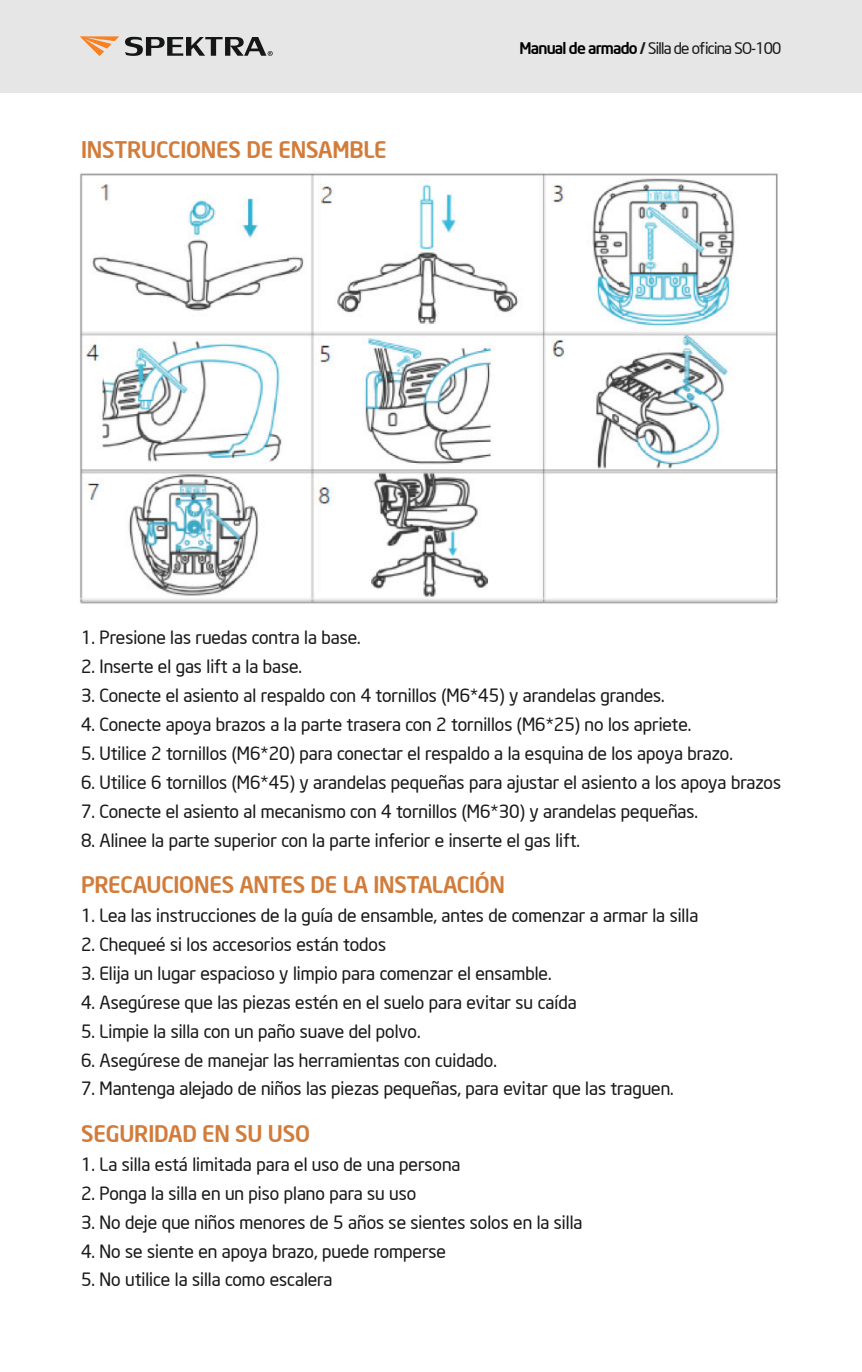
<style>
.page{position:relative;width:862px;height:1372px;background:#fff}
.page>*{position:absolute;margin:0;border:0;box-sizing:border-box;transform-origin:0 0}
.TXT-BASIC{font:500 22.5px "Neo Sans Intel";letter-spacing:-.01em;color:#d27c3b}
.TXT-BASIC-2{font:18px "Neo Sans Intel";color:#1a1a1a}
.t1{font:15.75px "Neo Sans Intel";letter-spacing:-.05em;color:#1a1a1a}
.s1{font-weight:500;color:#000}
.s2{font-weight:500}
</style>
<div class="page">
<div style="left:0;top:0;width:861px;height:92px;background:#e6e6e6"></div>
<svg style="left:80px;top:36px;width:39px;height:20px"></svg>
<svg style="left:125px;top:37px;width:147px;height:19px"></svg>
<img style="left:80px;top:173px;width:698px;height:431px">
<p class="TXT-BASIC" style="left:81px;top:135px;width:307px">INSTRUCCIONES DE ENSAMBLE</p>
<p class="t1" style="left:519px;top:38px;width:263px"><span class="s1">Manual de armado</span> <span class="s2">/</span> Silla de oficina SO-100</p>
<p class="TXT-BASIC-2" style="left:81px;top:626px;width:281px">1. Presione las ruedas contra la base.</p>
<p class="TXT-BASIC-2" style="left:81px;top:655px;width:222px">2. Inserte el gas lift a la base.</p>
<p class="TXT-BASIC-2" style="left:81px;top:684px;width:585px">3. Conecte el asiento al respaldo con 4 tornillos (M6*45) y arandelas grandes.</p>
<p class="TXT-BASIC-2" style="left:81px;top:713px;width:611px">4. Conecte apoya brazos a la parte trasera con 2 tornillos (M6*25) no los apriete.</p>
<p class="TXT-BASIC-2" style="left:81px;top:742px;width:653px">5. Utilice 2 tornillos (M6*20) para conectar el respaldo a la esquina de los apoya brazo.</p>
<p class="TXT-BASIC-2" style="left:81px;top:771px;width:701px">6. Utilice 6 tornillos (M6*45) y arandelas pequeñas para ajustar el asiento a los apoya brazos</p>
<p class="TXT-BASIC-2" style="left:81px;top:800px;width:618px">7. Conecte el asiento al mecanismo con 4 tornillos (M6*30) y arandelas pequeñas.</p>
<p class="TXT-BASIC-2" style="left:81px;top:829px;width:500px">8. Alinee la parte superior con la parte inferior e inserte el gas lift.</p>
<p class="TXT-BASIC" style="left:81px;top:870px;width:425px">PRECAUCIONES ANTES DE LA INSTALACIÓN</p>
<p class="TXT-BASIC-2" style="left:81px;top:904px;width:618px">1. Lea las instrucciones de la guía de ensamble, antes de comenzar a armar la silla</p>
<p class="TXT-BASIC-2" style="left:81px;top:933px;width:306px">2. Chequeé si los accesorios están todos</p>
<p class="TXT-BASIC-2" style="left:81px;top:962px;width:471px">3. Elija un lugar espacioso y limpio para comenzar el ensamble.</p>
<p class="TXT-BASIC-2" style="left:81px;top:991px;width:497px">4. Asegúrese que las piezas estén en el suelo para evitar su caída</p>
<p class="TXT-BASIC-2" style="left:81px;top:1019px;width:340px">5. Limpie la silla con un paño suave del polvo.</p>
<p class="TXT-BASIC-2" style="left:81px;top:1048px;width:417px">6. Asegúrese de manejar las herramientas con cuidado.</p>
<p class="TXT-BASIC-2" style="left:81px;top:1077px;width:593px">7. Mantenga alejado de niños las piezas pequeñas, para evitar que las traguen.</p>
<p class="TXT-BASIC" style="left:81px;top:1119px;width:230px">SEGURIDAD EN SU USO</p>
<p class="TXT-BASIC-2" style="left:81px;top:1153px;width:381px">1. La silla está limitada para el uso de una persona</p>
<p class="TXT-BASIC-2" style="left:81px;top:1182px;width:336px">2. Ponga la silla en un piso plano para su uso</p>
<p class="TXT-BASIC-2" style="left:81px;top:1210px;width:502px">3. No deje que niños menores de 5 años se sientes solos en la silla</p>
<p class="TXT-BASIC-2" style="left:81px;top:1239px;width:366px">4. No se siente en apoya brazo, puede romperse</p>
<p class="TXT-BASIC-2" style="left:81px;top:1268px;width:253px">5. No utilice la silla como escalera</p>
</div>
